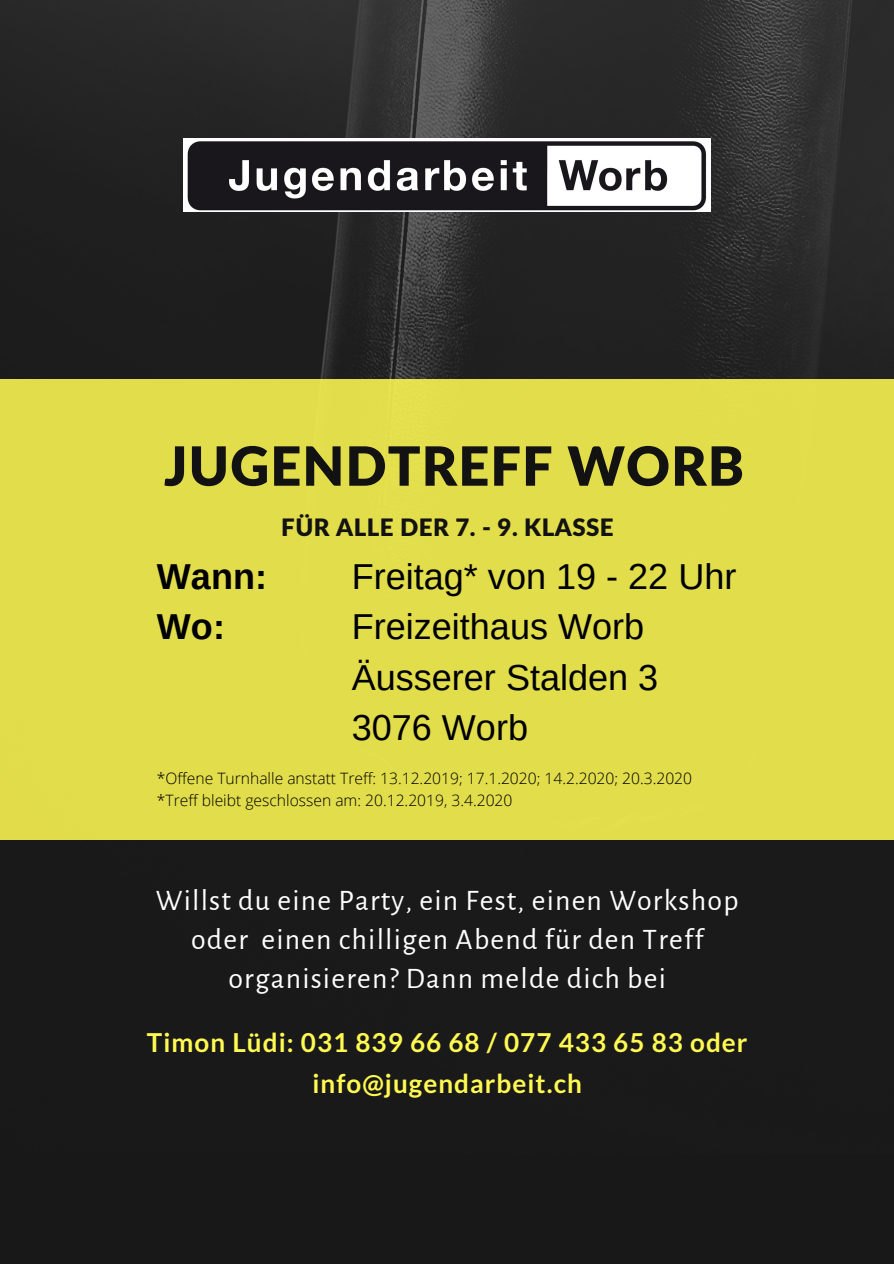
<style>
.page{position:relative;width:894px;height:1264px;background:#fff}
.page>*{position:absolute;margin:0;border:0;box-sizing:border-box;transform-origin:0 0}
.t1{font:900 54px "Lato Latin";letter-spacing:.02em;color:#121212}
.t2{font:36px/50.2px "Arimo";color:#000}
.t3{font:700 36px/50.2px "Arimo";color:#000}
.t4{font:29.85px/39.2px "Alegreya Sans";letter-spacing:.04em;color:#fff;text-align:center}
.t5{font:700 26.1px/41px "Lato";letter-spacing:.04em;color:#fff952;text-align:center}
.t6{font:900 24px "Lato Latin";letter-spacing:.02em;color:#121212}
.t7{font:300 15.6px/21.5px "Open Sans";color:#000}
</style>
<div class="page">
<img style="left:0;top:0;width:893px;height:1263px">
<div style="left:0;top:380px;width:893px;height:459px;background:#e2dd4b"></div>
<img style="left:184px;top:139px;width:526px;height:73px">
<h1 class="t1" style="left:164px;top:432px;width:581px">JUGENDTREFF WORB</h1>
<h3 class="t6" style="left:281px;top:512px;width:334px">FÜR ALLE DER 7. - 9. KLASSE</h3>
<h2 class="t3" style="left:157px;top:551px;width:112px">Wann:<br>Wo:</h2>
<h2 class="t2" style="left:351px;top:551px;width:386px">Freitag* von 19 - 22 Uhr<br>Freizeithaus Worb<br>Äusserer Stalden 3<br>3076 Worb</h2>
<p class="t7" style="left:157px;top:767px;width:536px">*Offene Turnhalle anstatt Treff: 13.12.2019; 17.1.2020; 14.2.2020; 20.3.2020 *Treff bleibt geschlossen am: 20.12.2019, 3.4.2020</p>
<h3 class="t4" style="left:156px;top:881px;width:584px">Willst du eine Party, ein Fest, einen Workshop oder einen chilligen Abend für den Treff organisieren? Dann melde dich bei</h3>
<h3 class="t5" style="left:147px;top:1021px;width:602px">Timon Lüdi: 031 839 66 68 / 077 433 65 83 oder info@jugendarbeit.ch</h3>
</div>
